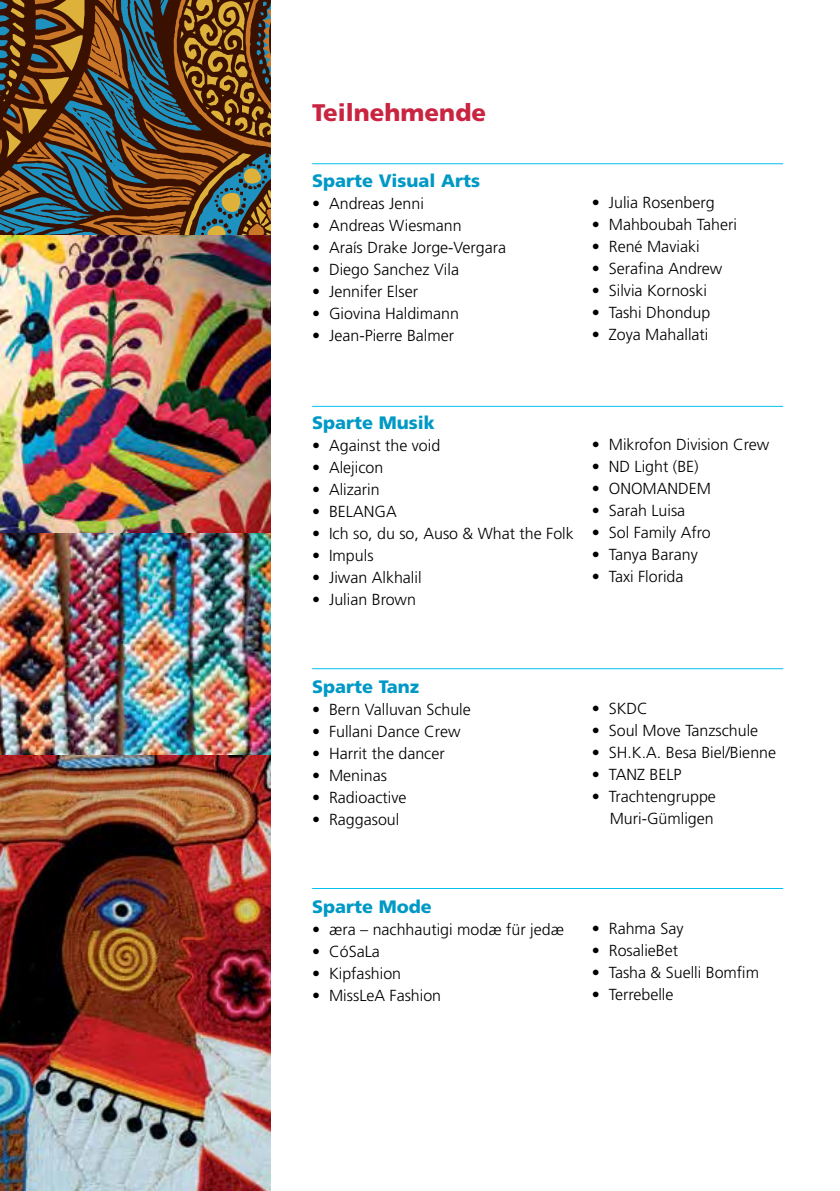
<style>
.page{position:relative;width:840px;height:1191px;background:#fff}
.page>*{position:absolute;margin:0;border:0;box-sizing:border-box;transform-origin:0 0}
.t1{font:900 24px "Frutiger";color:#c92440}
.t2{font:900 18px "Frutiger";color:#0099c6}
.t3{font:300 16px/22px "Frutiger";color:#000;text-align:right}
</style>
<div class="page">
<svg style="left:0;top:0;width:271px;height:235px;background:#5f4d33"></svg>
<img style="left:0;top:235px;width:271px;height:520px">
<img style="left:0;top:755px;width:271px;height:436px">
<hr style="left:312px;top:163px;width:470px;height:1px;background:#00c1ef">
<hr style="left:312px;top:406px;width:470px;height:1px;background:#00c1ef">
<hr style="left:312px;top:668px;width:470px;height:1px;background:#00c1ef">
<hr style="left:312px;top:888px;width:470px;height:1px;background:#00c1ef">
<h1 class="t1" style="left:312px;top:98px;width:175px">Teilnehmende</h1>
<p class="t2" style="left:312px;top:169px;width:169px">Sparte Visual Arts</p>
<p class="t3" style="left:312px;top:192px;width:113px">• Andreas Jenni</p>
<p class="t3" style="left:312px;top:214px;width:151px">• Andreas Wiesmann</p>
<p class="t3" style="left:312px;top:236px;width:195px">• Araís Drake Jorge-Vergara</p>
<p class="t3" style="left:312px;top:258px;width:148px">• Diego Sanchez Vila</p>
<p class="t3" style="left:312px;top:280px;width:107px">• Jennifer Elser</p>
<p class="t3" style="left:312px;top:302px;width:148px">• Giovina Haldimann</p>
<p class="t3" style="left:312px;top:324px;width:143px">• Jean-Pierre Balmer</p>
<p class="t3" style="left:591px;top:191px;width:124px">• Julia Rosenberg</p>
<p class="t3" style="left:591px;top:213px;width:146px">• Mahboubah Taheri</p>
<p class="t3" style="left:591px;top:235px;width:109px">• René Maviaki</p>
<p class="t3" style="left:591px;top:257px;width:132px">• Serafina Andrew</p>
<p class="t3" style="left:591px;top:279px;width:116px">• Silvia Kornoski</p>
<p class="t3" style="left:591px;top:301px;width:120px">• Tashi Dhondup</p>
<p class="t3" style="left:591px;top:323px;width:118px">• Zoya Mahallati</p>
<p class="t2" style="left:312px;top:411px;width:124px">Sparte Musik</p>
<p class="t3" style="left:312px;top:434px;width:130px">• Against the void</p>
<p class="t3" style="left:312px;top:456px;width:73px">• Alejicon</p>
<p class="t3" style="left:312px;top:478px;width:69px">• Alizarin</p>
<p class="t3" style="left:312px;top:500px;width:86px">• BELANGA</p>
<p class="t3" style="left:312px;top:522px;width:263px">• Ich so, du so, Auso &amp; What the Folk</p>
<p class="t3" style="left:312px;top:544px;width:63px">• Impuls</p>
<p class="t3" style="left:312px;top:566px;width:111px">• Jiwan Alkhalil</p>
<p class="t3" style="left:312px;top:588px;width:105px">• Julian Brown</p>
<p class="t3" style="left:591px;top:433px;width:179px">• Mikrofon Division Crew</p>
<p class="t3" style="left:591px;top:455px;width:108px">• ND Light (BE)</p>
<p class="t3" style="left:591px;top:477px;width:121px">• ONOMANDEM</p>
<p class="t3" style="left:591px;top:499px;width:95px">• Sarah Luisa</p>
<p class="t3" style="left:591px;top:521px;width:120px">• Sol Family Afro</p>
<p class="t3" style="left:591px;top:543px;width:107px">• Tanya Barany</p>
<p class="t3" style="left:591px;top:565px;width:93px">• Taxi Florida</p>
<p class="t2" style="left:312px;top:675px;width:108px">Sparte Tanz</p>
<p class="t3" style="left:312px;top:698px;width:160px">• Bern Valluvan Schule</p>
<p class="t3" style="left:312px;top:720px;width:150px">• Fullani Dance Crew</p>
<p class="t3" style="left:312px;top:742px;width:134px">• Harrit the dancer</p>
<p class="t3" style="left:312px;top:764px;width:76px">• Meninas</p>
<p class="t3" style="left:312px;top:786px;width:96px">• Radioactive</p>
<p class="t3" style="left:312px;top:808px;width:89px">• Raggasoul</p>
<p class="t2" style="left:312px;top:895px;width:121px">Sparte Mode</p>
<p class="t3" style="left:312px;top:918px;width:253px">• æra – nachhautigi modæ für jedæ</p>
<p class="t3" style="left:312px;top:940px;width:69px">• CóSaLa</p>
<p class="t3" style="left:312px;top:962px;width:90px">• Kipfashion</p>
<p class="t3" style="left:312px;top:984px;width:130px">• MissLeA Fashion</p>
<p class="t3" style="left:591px;top:697px;width:58px">• SKDC</p>
<p class="t3" style="left:591px;top:719px;width:168px">• Soul Move Tanzschule</p>
<p class="t3" style="left:591px;top:741px;width:186px">• SH.K.A. Besa Biel/Bienne</p>
<p class="t3" style="left:591px;top:763px;width:91px">• TANZ BELP</p>
<p class="t3" style="left:591px;top:785px;width:125px">• Trachtengruppe<br>Muri-Gümligen</p>
<p class="t3" style="left:591px;top:917px;width:93px">• Rahma Say</p>
<p class="t3" style="left:591px;top:939px;width:88px">• RosalieBet</p>
<p class="t3" style="left:591px;top:961px;width:169px">• Tasha &amp; Suelli Bomfim</p>
<p class="t3" style="left:591px;top:983px;width:83px">• Terrebelle</p>
</div>
